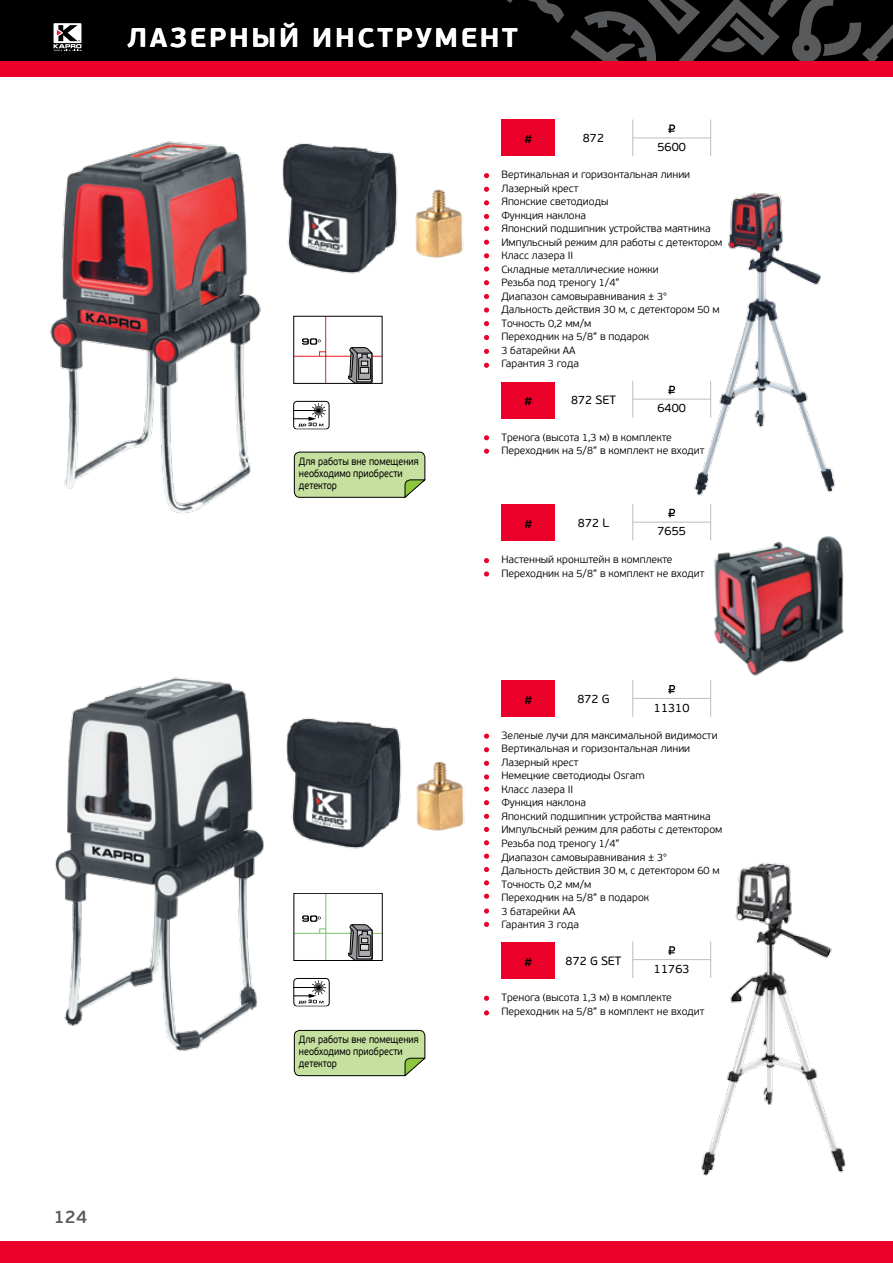
<style>
.page{position:relative;width:893px;height:1263px;background:#fff}
.page>*{position:absolute;margin:0;border:0;box-sizing:border-box;transform-origin:0 0}
.t1{font:700 27px "PF Beau Sans Pro";letter-spacing:.1em;color:#fff}
.t2{font:600 18px "PF Beau Sans Pro";color:#58595b}
.t3{font:700 13.5px "PF Beau Sans Pro";color:#000}
.t4{font:12px "PF Beau Sans Pro";letter-spacing:.005em;color:#000}
.t5{font:300 10.5px/13.5px "PF Beau Sans Pro";color:#000}
.t6{font:10.5px/12px "PF Beau Sans Pro";color:#000;scale:.87 1}
.t7{font:700 4.8px "Micra";color:#12181d;scale:.89 1}
</style>
<div class="page">
<div style="left:0;top:1242px;width:893px;height:21px;background:#eb0029"></div>
<div style="left:0;top:0;width:893px;height:62px;background:#000"></div>
<div style="left:54px;top:23px;width:27px;height:20px;background:#fff"></div>
<svg style="left:54px;top:25px;width:29px;height:26px"></svg>
<svg style="left:506px;top:0;width:58px;height:23px"></svg>
<svg style="left:570px;top:0;width:323px;height:61px"></svg>
<div style="left:0;top:61px;width:893px;height:16px;background:#eb0029"></div>
<img style="left:50px;top:141px;width:211px;height:373px">
<img style="left:54px;top:677px;width:210px;height:374px">
<img style="left:690px;top:192px;width:145px;height:304px">
<img style="left:282px;top:143px;width:116px;height:131px">
<img style="left:286px;top:718px;width:116px;height:131px">
<svg style="left:294px;top:452px;width:131px;height:46px;background:#bcd598"></svg>
<svg style="left:294px;top:1030px;width:131px;height:47px;background:#bcd498"></svg>
<img style="left:415px;top:189px;width:48px;height:69px">
<img style="left:416px;top:761px;width:48px;height:70px">
<svg style="left:293px;top:893px;width:90px;height:68px"></svg>
<div style="left:294px;top:978px;width:35px;height:28px;border:1px solid #000;border-radius:4px"></div>
<svg style="left:294px;top:980px;width:32px;height:24px"></svg>
<img style="left:701px;top:862px;width:145px;height:314px">
<div style="left:502px;top:119px;width:53px;height:37px;background:#eb0029"></div>
<div style="left:502px;top:382px;width:53px;height:36px;background:#eb0029"></div>
<div style="left:502px;top:504px;width:53px;height:37px;background:#eb0029"></div>
<div style="left:502px;top:680px;width:53px;height:37px;background:#eb0029"></div>
<svg style="left:484px;top:435px;width:5px;height:5px"></svg>
<svg style="left:484px;top:449px;width:5px;height:5px"></svg>
<svg style="left:484px;top:558px;width:5px;height:5px"></svg>
<svg style="left:484px;top:571px;width:5px;height:5px"></svg>
<svg style="left:484px;top:733px;width:5px;height:6px"></svg>
<img style="left:711px;top:534px;width:133px;height:142px">
<svg style="left:668px;top:125px;width:7px;height:8px"></svg>
<svg style="left:668px;top:386px;width:7px;height:8px"></svg>
<svg style="left:668px;top:509px;width:7px;height:8px"></svg>
<svg style="left:668px;top:685px;width:7px;height:9px"></svg>
<hr style="left:633px;top:138px;width:78px;height:1px;background:#bcbec0">
<hr style="left:632px;top:119px;width:1px;height:37px;background:#bcbec0">
<hr style="left:710px;top:119px;width:1px;height:37px;background:#bcbec0">
<hr style="left:633px;top:399px;width:78px;height:1px;background:#bcbec0">
<hr style="left:632px;top:381px;width:1px;height:36px;background:#bcbec0">
<hr style="left:710px;top:381px;width:1px;height:36px;background:#bcbec0">
<hr style="left:633px;top:522px;width:78px;height:1px;background:#bcbec0">
<hr style="left:632px;top:504px;width:1px;height:36px;background:#bcbec0">
<hr style="left:710px;top:504px;width:1px;height:36px;background:#bcbec0">
<hr style="left:633px;top:698px;width:78px;height:1px;background:#bcbec0">
<hr style="left:632px;top:680px;width:1px;height:37px;background:#bcbec0">
<hr style="left:710px;top:680px;width:1px;height:37px;background:#bcbec0">
<div style="left:502px;top:942px;width:53px;height:37px;background:#eb0029"></div>
<svg style="left:484px;top:996px;width:5px;height:5px"></svg>
<svg style="left:484px;top:1010px;width:5px;height:5px"></svg>
<svg style="left:668px;top:946px;width:7px;height:9px"></svg>
<hr style="left:633px;top:959px;width:78px;height:1px;background:#bcbec0">
<hr style="left:632px;top:941px;width:1px;height:37px;background:#bcbec0">
<hr style="left:710px;top:941px;width:1px;height:37px;background:#bcbec0">
<svg style="left:484px;top:774px;width:5px;height:5px"></svg>
<svg style="left:484px;top:761px;width:5px;height:5px"></svg>
<svg style="left:484px;top:786px;width:5px;height:6px"></svg>
<svg style="left:484px;top:747px;width:5px;height:5px"></svg>
<svg style="left:484px;top:800px;width:5px;height:5px"></svg>
<svg style="left:484px;top:814px;width:5px;height:5px"></svg>
<svg style="left:484px;top:827px;width:5px;height:5px"></svg>
<svg style="left:484px;top:854px;width:5px;height:5px"></svg>
<svg style="left:484px;top:840px;width:5px;height:5px"></svg>
<svg style="left:484px;top:867px;width:5px;height:5px"></svg>
<svg style="left:484px;top:894px;width:5px;height:5px"></svg>
<svg style="left:484px;top:880px;width:5px;height:5px"></svg>
<svg style="left:484px;top:908px;width:5px;height:5px"></svg>
<svg style="left:484px;top:922px;width:5px;height:5px"></svg>
<svg style="left:484px;top:214px;width:5px;height:5px"></svg>
<svg style="left:484px;top:200px;width:5px;height:5px"></svg>
<svg style="left:484px;top:173px;width:5px;height:5px"></svg>
<svg style="left:484px;top:226px;width:5px;height:5px"></svg>
<svg style="left:484px;top:187px;width:5px;height:5px"></svg>
<svg style="left:484px;top:240px;width:5px;height:5px"></svg>
<svg style="left:484px;top:253px;width:5px;height:5px"></svg>
<svg style="left:484px;top:266px;width:5px;height:6px"></svg>
<svg style="left:484px;top:280px;width:5px;height:5px"></svg>
<svg style="left:484px;top:294px;width:5px;height:5px"></svg>
<svg style="left:484px;top:307px;width:5px;height:6px"></svg>
<svg style="left:484px;top:321px;width:5px;height:5px"></svg>
<svg style="left:484px;top:335px;width:5px;height:5px"></svg>
<svg style="left:484px;top:349px;width:5px;height:5px"></svg>
<svg style="left:484px;top:363px;width:5px;height:5px"></svg>
<svg style="left:293px;top:316px;width:90px;height:68px"></svg>
<div style="left:293px;top:401px;width:36px;height:28px;border:1px solid #000;border-radius:4px"></div>
<svg style="left:293px;top:403px;width:33px;height:24px"></svg>
<h1 class="t1" style="left:128px;top:21px;width:392px">ЛАЗЕРНЫЙ ИНСТРУМЕНТ</h1>
<p class="t4" style="left:583px;top:131px;width:23px">872</p>
<p class="t5" style="left:501px;top:168px;width:222px">Вертикальная и горизонтальная линии<br>Лазерный крест<br>Японские светодиоды<br>Функция наклона<br>Японский подшипник устройства маятника<br>Импульсный режим для работы с детектором<br>Класс лазера II<br>Складные металлические ножки<br>Резьба под треногу 1/4”<br>Диапазон самовыравнивания ± 3°<br>Дальность действия 30 м, с детектором 50 м<br>Точность 0,2 мм/м<br>Переходник на 5/8” в подарок<br>3 батарейки АА<br>Гарантия 3 года</p>
<p class="t3" style="left:524px;top:130px;width:10px">#</p>
<p class="t4" style="left:657px;top:140px;width:30px">5600</p>
<p class="t7" style="left:308px;top:422px;width:6px">3</p>
<p class="t6" style="left:299px;top:455px;width:139px">Для работы вне помещения необходимо приобрести детектор</p>
<p class="t7" style="left:308px;top:999px;width:6px">3</p>
<p class="t6" style="left:299px;top:1034px;width:139px">Для работы вне помещения необходимо приобрести детектор</p>
<p class="t3" style="left:524px;top:392px;width:10px">#</p>
<p class="t4" style="left:571px;top:393px;width:46px">872 SET</p>
<p class="t4" style="left:657px;top:401px;width:30px">6400</p>
<p class="t5" style="left:501px;top:430px;width:205px">Тренога (высота 1,3 м) в комплекте<br>Переходник на 5/8” в комплект не входит</p>
<p class="t3" style="left:524px;top:515px;width:10px">#</p>
<p class="t4" style="left:578px;top:516px;width:33px">872 L</p>
<p class="t4" style="left:657px;top:524px;width:30px">7655</p>
<p class="t5" style="left:501px;top:553px;width:205px">Настенный кронштейн в комплекте<br>Переходник на 5/8” в комплект не входит</p>
<p class="t3" style="left:524px;top:691px;width:10px">#</p>
<p class="t4" style="left:577px;top:692px;width:34px">872 G</p>
<p class="t4" style="left:654px;top:701px;width:37px">11310</p>
<p class="t5" style="left:501px;top:729px;width:222px">Зеленые лучи для максимальной видимости<br>Вертикальная и горизонтальная линии<br>Лазерный крест<br>Немецкие светодиоды Osram<br>Класс лазера II<br>Функция наклона<br>Японский подшипник устройства маятника<br>Импульсный режим для работы с детектором<br>Резьба под треногу 1/4”<br>Диапазон самовыравнивания ± 3°<br>Дальность действия 30 м, с детектором 60 м<br>Точность 0,2 мм/м<br>Переходник на 5/8” в подарок<br>3 батарейки АА<br>Гарантия 3 года</p>
<p class="t3" style="left:524px;top:953px;width:10px">#</p>
<p class="t4" style="left:566px;top:954px;width:57px">872 G SET</p>
<p class="t5" style="left:501px;top:991px;width:205px">Тренога (высота 1,3 м) в комплекте<br>Переходник на 5/8” в комплект не входит</p>
<p class="t4" style="left:654px;top:962px;width:37px">11763</p>
<h2 class="t2" style="left:54px;top:1206px;width:35px">124</h2>
</div>
